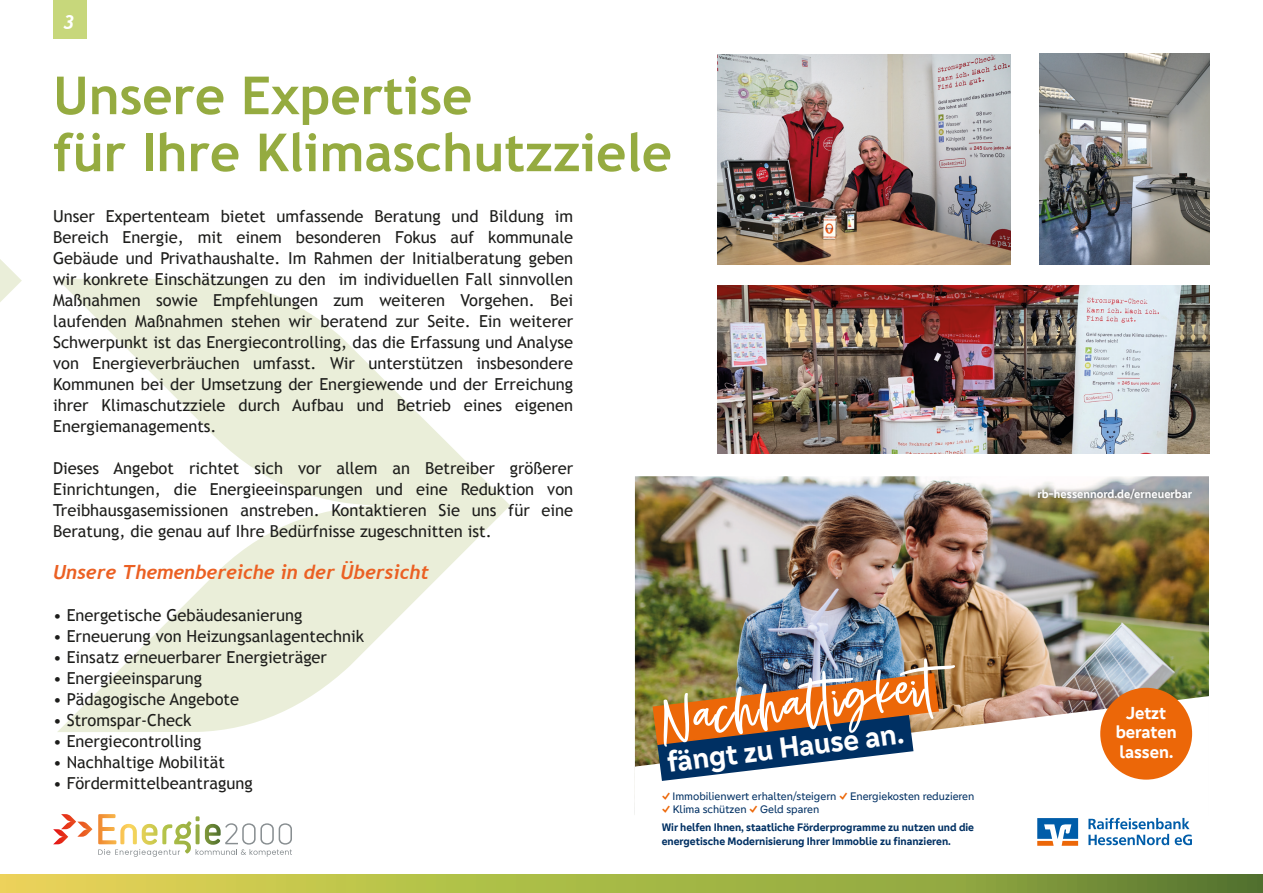
<style>
.page{position:relative;width:1263px;height:893px;background:#fff}
.page>*{position:absolute;margin:0;border:0;box-sizing:border-box;transform-origin:0 0}
.t1{font:75px "Sugar Melon";color:#fff}
.t2{font:700 52.5px/57px "Trebuchet MS";color:#95ab40}
.t3{font:700 30px "Genos GFG";color:#fff}
.t4{font:italic 700 19.5px "Trebuchet";color:#eb6023}
.t5{font:italic 700 19.5px "Trebuchet";color:#fff}
.t6{font:700 18px/19.5px "Genos GFG";color:#fff;text-align:center}
.t7{font:16.5px/21px "Trebuchet MS";color:#1d1d1b;text-align:justify}
.t8{font:700 12px "Genos GFG";color:#fff}
.t9{font:700 11.25px/18px "Genos GFG";color:#003063}
.t10{font:11.25px "Genos GFG";color:#003063}
.s1{font-weight:700;color:#ec6708}
.s2{color:#ec6708}
.s3{font-weight:400}
</style>
<div class="page">
<svg style="left:57px;top:279px;width:453px;height:453px"></svg>
<svg style="left:0;top:259px;width:22px;height:43px"></svg>
<svg style="left:0;top:875px;width:1263px;height:18px;background:#a5b245"></svg>
<img style="left:635px;top:476px;width:574px;height:220px">
<svg style="left:635px;top:696px;width:574px;height:150px"></svg>
<svg style="left:1037px;top:818px;width:41px;height:28px"></svg>
<svg style="left:1088px;top:818px;width:104px;height:27px"></svg>
<img style="left:652px;top:672px;width:288px;height:109px">
<div style="left:1100px;top:688px;width:92px;height:92px;background:#ec6708;border-radius:50%"></div>
<img style="left:1029px;top:484px;width:163px;height:19px">
<div style="left:53px;top:0;width:34px;height:38px;background:#c7d77b"></div>
<img style="left:717px;top:54px;width:293px;height:210px">
<img style="left:1039px;top:53px;width:171px;height:211px">
<img style="left:717px;top:285px;width:493px;height:168px">
<svg style="left:61px;top:814px;width:231px;height:43px"></svg>
<p class="t5" style="left:63px;top:10px;width:13px">3</p>
<p class="t2" style="left:53px;top:67px;width:620px">Unsere Expertise<br>für Ihre Klimaschutzziele</p>
<p class="t7" style="left:53px;top:206px;width:522px">Unser Expertenteam bietet umfassende Beratung und Bildung im Bereich Energie, mit einem besonderen Fokus auf kommunale Gebäude und Privathaushalte. Im Rahmen der Initialberatung geben wir konkrete Einschätzungen zu den im individuellen Fall sinnvollen Maßnahmen sowie Empfehlungen zum weiteren Vorgehen. Bei laufenden Maßnahmen stehen wir beratend zur Seite. Ein weiterer Schwerpunkt ist das Energiecontrolling, das die Erfassung und Analyse von Energieverbräuchen umfasst. Wir unterstützen insbesondere Kommunen bei der Umsetzung der Energiewende und der Erreichung ihrer Klimaschutzziele durch Aufbau und Betrieb eines eigenen Energiemanagements.</p>
<p class="t7" style="left:53px;top:458px;width:522px">Dieses Angebot richtet sich vor allem an Betreiber größerer Einrichtungen, die Energieeinsparungen und eine Reduktion von Treibhausgasemissionen anstreben. Kontaktieren Sie uns für eine Beratung, die genau auf Ihre Bedürfnisse zugeschnitten ist.</p>
<p class="t4" style="left:53px;top:560px;width:377px">Unsere Themenbereiche in der Übersicht</p>
<p class="t7" style="left:53px;top:605px;width:251px">• Energetische Gebäudesanierung</p>
<p class="t7" style="left:53px;top:626px;width:313px">• Erneuerung von Heizungsanlagentechnik</p>
<p class="t7" style="left:53px;top:647px;width:275px">• Einsatz erneuerbarer Energieträger</p>
<p class="t7" style="left:53px;top:668px;width:150px">• Energieeinsparung</p>
<p class="t7" style="left:53px;top:689px;width:187px">• Pädagogische Angebote</p>
<p class="t7" style="left:53px;top:710px;width:140px">• Stromspar-Check</p>
<p class="t7" style="left:53px;top:731px;width:150px">• Energiecontrolling</p>
<p class="t7" style="left:53px;top:752px;width:173px">• Nachhaltige Mobilität</p>
<p class="t7" style="left:53px;top:773px;width:201px">• Fördermittelbeantragung</p>
<p class="t1" style="left:657px;top:688px;width:276px;rotate:-7deg">Nachhaltigkeit</p>
<p class="t3" style="left:665px;top:745px;width:240px;rotate:-7deg">fängt zu Hause an.</p>
<p class="t10" style="left:662px;top:789px;width:314px"><span class="s1">✓</span> Immobilienwert erhalten/steigern <span class="s1">✓</span> Energiekosten reduzieren</p>
<p class="t9" style="left:662px;top:800px;width:314px"><span class="s2">✓</span> <span class="s3">Klima schützen</span> <span class="s2">✓</span> <span class="s3">Geld sparen<br></span>Wir helfen Ihnen, staatliche Förderprogramme zu nutzen und die</p>
<p class="t9" style="left:662px;top:832px;width:291px">energetische Modernisierung Ihrer Immoblie zu finanzieren.</p>
<p class="t8" style="left:1037px;top:487px;width:156px">rb-hessennord.de/erneuerbar</p>
<p class="t6" style="left:1116px;top:703px;width:63px">Jetzt beraten lassen.</p>
</div>
